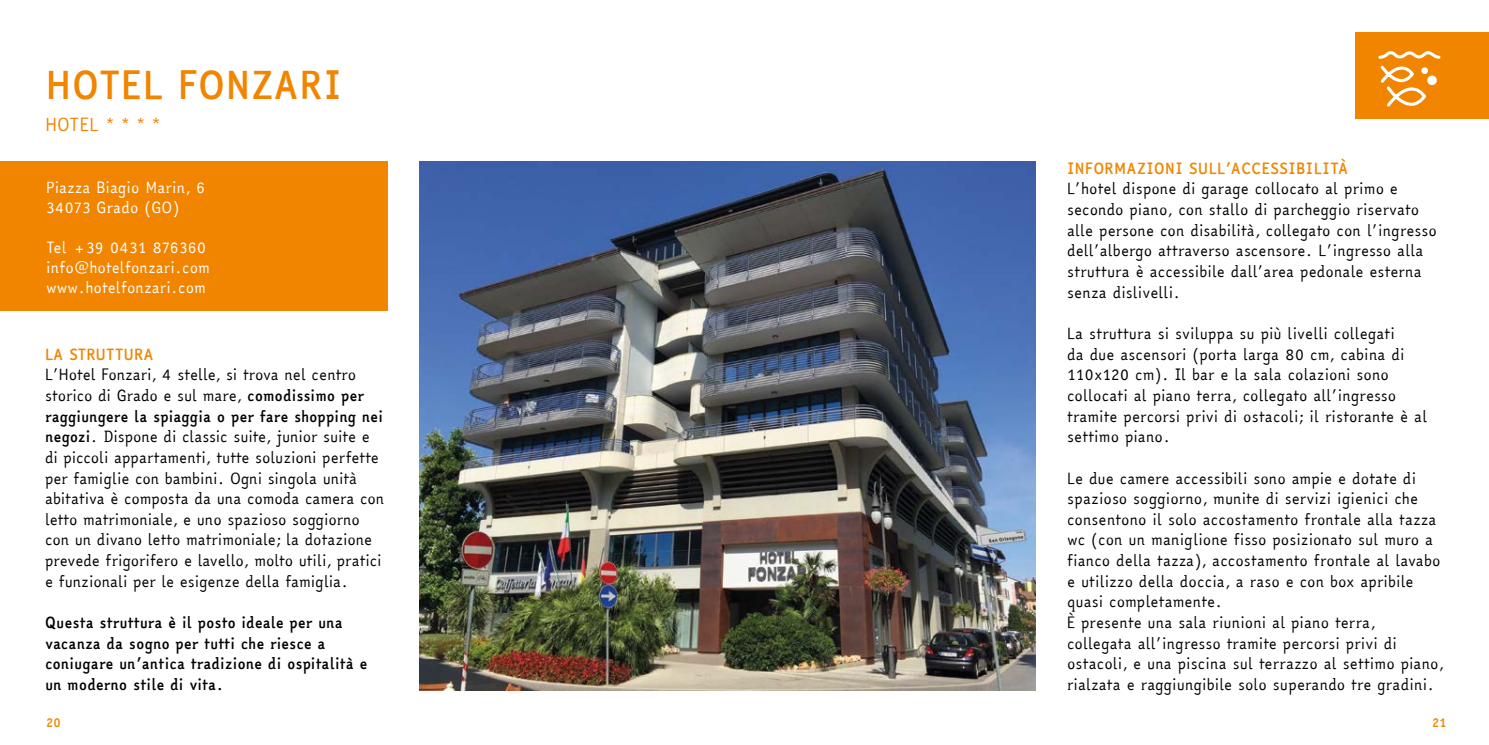
<style>
.page{position:relative;width:1489px;height:745px;background:#fff}
.page>*{position:absolute;margin:0;border:0;box-sizing:border-box;transform-origin:0 0}
.t1{font:700 37.5px "Easy Reading";color:#f18500}
.t2{font:17.5px "Easy Reading";letter-spacing:.005em;color:#f18500}
.t3{font:15px/20.6px "Easy Reading";color:#000}
.t4{font:700 15px/20.6px "Easy Reading";letter-spacing:-.01em;color:#000}
.t5{font:15px "Easy Reading";color:#fff}
.t6{font:700 15px "Easy Reading";letter-spacing:.015em;color:#f18500}
.t7{font:700 12.5px "Easy Reading";color:#f18500}
.s1{font-weight:700;color:#f18500}
.s2{font-weight:700}
</style>
<div class="page">
<div style="left:1354px;top:32px;width:134px;height:87px;background:#f18500"></div>
<svg style="left:1378px;top:51px;width:63px;height:55px"></svg>
<svg style="left:1426px;top:75px;width:10px;height:10px"></svg>
<div style="left:1421px;top:67px;width:6px;height:7px;background:#fff;border-radius:50%"></div>
<img style="left:419px;top:161px;width:616px;height:528px">
<div style="left:0;top:161px;width:387px;height:149px;background:#f18500"></div>
<p class="t1" style="left:45px;top:58px;width:298px">HOTEL FONZARI</p>
<p class="t2" style="left:45px;top:112px;width:116px">HOTEL * * * *</p>
<p class="t5" style="left:46px;top:177px;width:161px">Piazza Biagio Marin, 6</p>
<p class="t5" style="left:46px;top:197px;width:135px">34073 Grado (GO)</p>
<p class="t5" style="left:46px;top:237px;width:162px">Tel +39 0431 876360</p>
<p class="t5" style="left:46px;top:257px;width:165px">info@hotelfonzari.com</p>
<p class="t5" style="left:46px;top:277px;width:161px">www.hotelfonzari.com</p>
<p class="t3" style="left:45px;top:344px;width:341px"><span class="s1">LA STRUTTURA<br></span>L’Hotel Fonzari, 4 stelle, si trova nel centro storico di Grado e sul mare, <span class="s2">comodissimo per raggiungere la spiaggia o per fare shopping nei negozi</span>. Dispone di classic suite, junior suite e di piccoli appartamenti, tutte soluzioni perfette per famiglie con bambini. Ogni singola unità abitativa è composta da una comoda camera con letto matrimoniale, e uno spazioso soggiorno con un divano letto matrimoniale; la dotazione prevede frigorifero e lavello, molto utili, pratici e funzionali per le esigenze della famiglia.</p>
<p class="t4" style="left:45px;top:612px;width:324px">Questa struttura è il posto ideale per una vacanza da sogno per tutti che riesce a coniugare un’antica tradizione di ospitalità e un moderno stile di vita.</p>
<p class="t6" style="left:1067px;top:157px;width:283px">INFORMAZIONI SULL’ACCESSIBILITÀ</p>
<p class="t3" style="left:1067px;top:179px;width:371px">L’hotel dispone di garage collocato al primo e secondo piano, con stallo di parcheggio riservato alle persone con disabilità, collegato con l’ingresso dell’albergo attraverso ascensore. L’ingresso alla struttura è accessibile dall’area pedonale esterna senza dislivelli.</p>
<p class="t3" style="left:1067px;top:323px;width:362px">La struttura si sviluppa su più livelli collegati<br>da due ascensori (porta larga 80 cm, cabina di 110x120 cm). Il bar e la sala colazioni sono collocati al piano terra, collegato all’ingresso tramite percorsi privi di ostacoli; il ristorante è al settimo piano.</p>
<p class="t3" style="left:1067px;top:467px;width:375px">Le due camere accessibili sono ampie e dotate di spazioso soggiorno, munite di servizi igienici che consentono il solo accostamento frontale alla tazza wc (con un maniglione fisso posizionato sul muro a fianco della tazza), accostamento frontale al lavabo e utilizzo della doccia, a raso e con box apribile quasi completamente.</p>
<p class="t3" style="left:1067px;top:612px;width:378px">È presente una sala riunioni al piano terra, collegata all’ingresso tramite percorsi privi di ostacoli, e una piscina sul terrazzo al settimo piano, rialzata e raggiungibile solo superando tre gradini.</p>
<p class="t7" style="left:46px;top:713px;width:16px">20</p>
<p class="t7" style="left:1431px;top:713px;width:16px">21</p>
</div>
